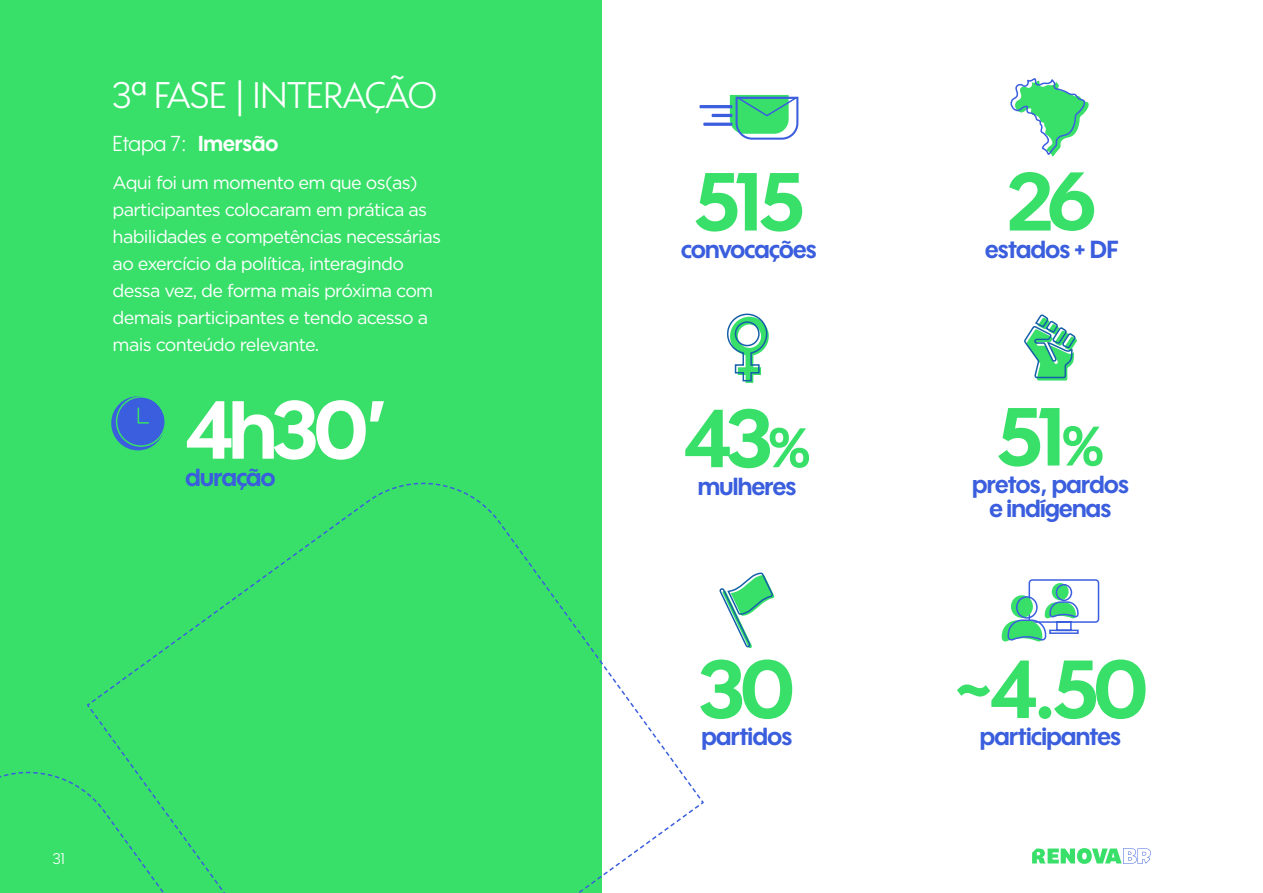
<style>
.page{position:relative;width:1263px;height:893px;background:#fff}
.page>*{position:absolute;margin:0;border:0;box-sizing:border-box;transform-origin:0 0}
.t1{font:79.8px "Wes FY Regular 2";letter-spacing:-.05em;color:#38e069}
.t2{font:79.8px "Wes FY Regular 2";color:#fff}
.t3{font:36px "Wes FY Regular 5";color:#fff}
.t4{font:24px/24px "Wes FY Regular 2";letter-spacing:-.025em;color:#3a5edd;text-align:center}
.t5{font:21px "Wes FY Regular 5";color:#fff}
.t6{font:21px "Wes FY Regular 2";color:#fff}
.BODY_2COL{font:18px/27px "Gotham";letter-spacing:-.04em;color:#fff}
.t7{font:15px "Wes FY Regular 5";color:#fff}
.s1{font-size:54px}
</style>
<div class="page">
<svg style="left:1032px;top:848px;width:119px;height:16px"></svg>
<div style="left:0;top:0;width:601px;height:893px;background:#38e069"></div>
<hr style="left:699px;top:105px;width:33px;height:3px;background:#3b5ede">
<hr style="left:712px;top:114px;width:20px;height:3px;background:#3b5ede">
<hr style="left:703px;top:123px;width:29px;height:3px;background:#3b5ede">
<svg style="left:730px;top:95px;width:69px;height:45px"></svg>
<svg style="left:1010px;top:78px;width:79px;height:79px"></svg>
<svg style="left:1024px;top:314px;width:53px;height:67px"></svg>
<svg style="left:726px;top:313px;width:43px;height:70px"></svg>
<svg style="left:719px;top:572px;width:56px;height:77px"></svg>
<svg style="left:1002px;top:579px;width:98px;height:63px"></svg>
<div style="left:111px;top:396px;width:54px;height:54px;background:#3a5edd;border-radius:50%"></div>
<svg style="left:115px;top:396px;width:50px;height:52px"></svg>
<svg style="left:372px;top:482px;width:103px;height:16px"></svg>
<svg style="left:87px;top:498px;width:617px;height:395px"></svg>
<p class="t3" style="left:113px;top:73px;width:326px">3ª FASE | INTERAÇÃO</p>
<p class="t5" style="left:113px;top:131px;width:76px">Etapa 7:</p>
<p class="t6" style="left:198px;top:131px;width:82px">Imersão</p>
<p class="BODY_2COL" style="left:113px;top:169px;width:330px">Aqui foi um momento em que os(as) participantes colocaram em prática as habilidades e competências necessárias ao exercício da política, interagindo dessa vez, de forma mais próxima com demais participantes e tendo acesso a mais conteúdo relevante.</p>
<p class="t2" style="left:185px;top:380px;width:205px">4h30’</p>
<p class="t4" style="left:185px;top:465px;width:92px">duração</p>
<p class="t7" style="left:53px;top:849px;width:14px">31</p>
<p class="t1" style="left:694px;top:152px;width:111px">515</p>
<p class="t4" style="left:681px;top:237px;width:137px">convocações</p>
<p class="t1" style="left:684px;top:389px;width:128px">43<span class="s1">%</span></p>
<p class="t4" style="left:698px;top:473px;width:100px">mulheres</p>
<p class="t1" style="left:699px;top:639px;width:97px">30</p>
<p class="t4" style="left:701px;top:724px;width:92px">partidos</p>
<p class="t1" style="left:1008px;top:152px;width:90px">26</p>
<p class="t4" style="left:985px;top:237px;width:135px">estados + DF</p>
<p class="t1" style="left:997px;top:387px;width:109px">51<span class="s1">%</span></p>
<p class="t4" style="left:972px;top:472px;width:158px">pretos, pardos e indígenas</p>
<p class="t1" style="left:953px;top:639px;width:196px">~4.50</p>
<p class="t4" style="left:980px;top:724px;width:143px">participantes</p>
</div>
